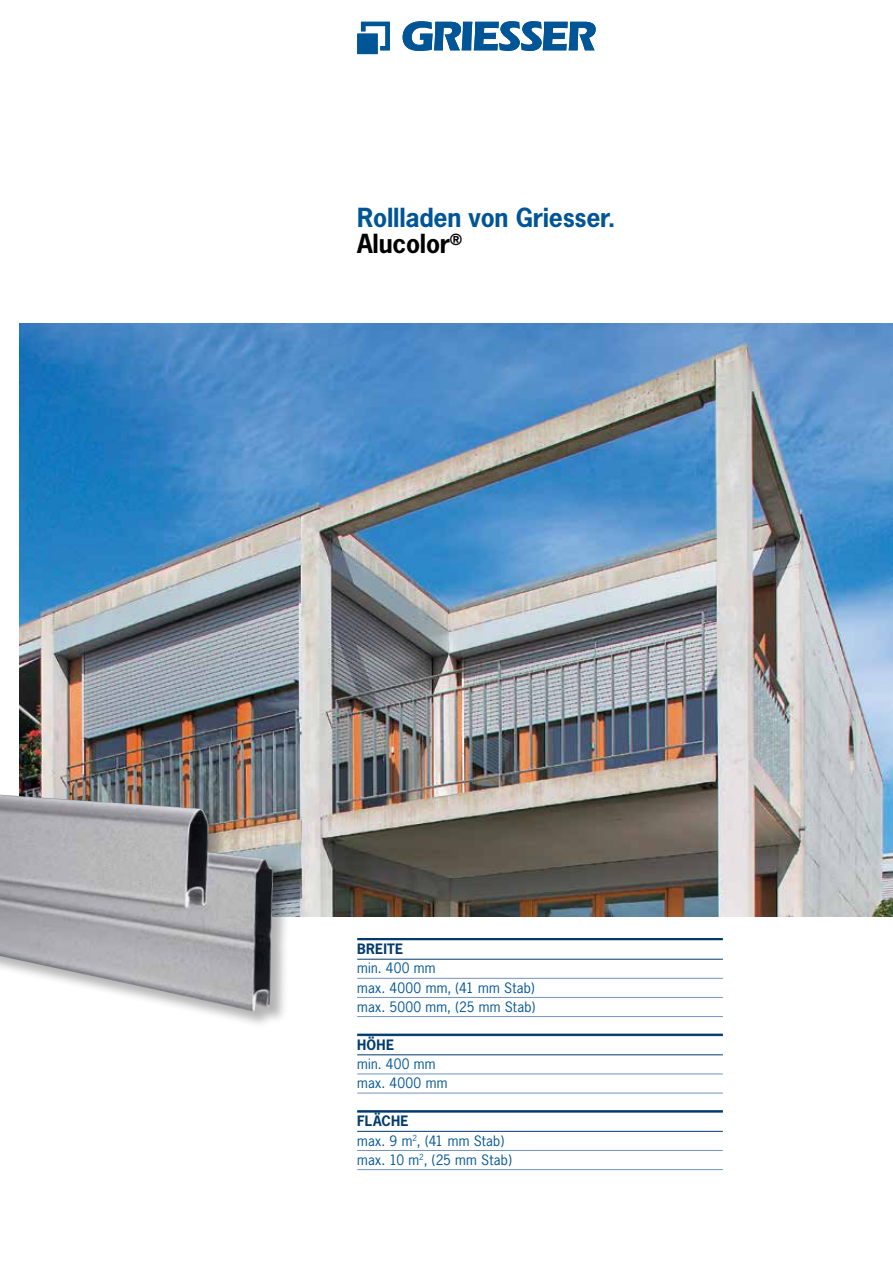
<style>
.page{position:relative;width:893px;height:1263px;background:#fff}
.page>*{position:absolute;margin:0;border:0;box-sizing:border-box;transform-origin:0 0}
.t1{font:700 24.75px/25.5px "News Gothic";letter-spacing:-.01em;color:#005596}
.t2{font:13.5px/19.2px "News Gothic";letter-spacing:.02em;color:#005596}
.t3{font:700 13.5px "News Gothic";letter-spacing:.02em;color:#003a6d}
.s1{color:#000}
.s2{font-weight:700;color:#003a6d}
</style>
<div class="page">
<img style="left:19px;top:323px;width:874px;height:593px">
<svg style="left:357px;top:22px;width:33px;height:32px"></svg>
<svg style="left:403px;top:21px;width:193px;height:30px"></svg>
<div style="left:0;top:793px;width:291px;height:236px;background:#000;opacity:.3"></div>
<img style="left:0;top:795px;width:273px;height:217px">
<hr style="left:357px;top:938px;width:366px;height:2px;background:#003a6d">
<hr style="left:357px;top:959px;width:366px;height:1px;background:#003a6d">
<hr style="left:357px;top:978px;width:366px;height:1px;background:#7493c1">
<hr style="left:357px;top:997px;width:366px;height:1px;background:#7493c1">
<hr style="left:357px;top:1016px;width:366px;height:1px;background:#7493c1">
<hr style="left:357px;top:1034px;width:366px;height:2px;background:#003a6d">
<hr style="left:357px;top:1054px;width:366px;height:1px;background:#003a6d">
<hr style="left:357px;top:1074px;width:366px;height:1px;background:#7493c1">
<hr style="left:357px;top:1093px;width:366px;height:1px;background:#7493c1">
<hr style="left:357px;top:1112px;width:366px;height:1px;background:#7493c1">
<hr style="left:357px;top:1110px;width:366px;height:2px;background:#003a6d">
<hr style="left:357px;top:1131px;width:366px;height:1px;background:#003a6d">
<hr style="left:357px;top:1150px;width:366px;height:1px;background:#7493c1">
<hr style="left:357px;top:1169px;width:366px;height:1px;background:#7493c1">
<h1 class="t1" style="left:357px;top:205px;width:260px">Rollladen von Griesser.<br><span class="s1">Alucolor</span><sup>®</sup></h1>
<p class="t3" style="left:357px;top:940px;width:48px">BREITE</p>
<p class="t2" style="left:357px;top:959px;width:180px">min. 400 mm<br>max. 4000 mm, (41 mm Stab) max. 5000 mm, (25 mm Stab)</p>
<p class="t3" style="left:357px;top:1036px;width:29px">Höhe</p>
<p class="t2" style="left:357px;top:1054px;width:92px">min. 400 mm max. 4000 mm</p>
<p class="t2" style="left:357px;top:1112px;width:156px"><span class="s2">Fläche<br></span>max. 9 m<sup>2</sup>, (41 mm Stab) max. 10 m<sup>2</sup>, (25 mm Stab)</p>
</div>
